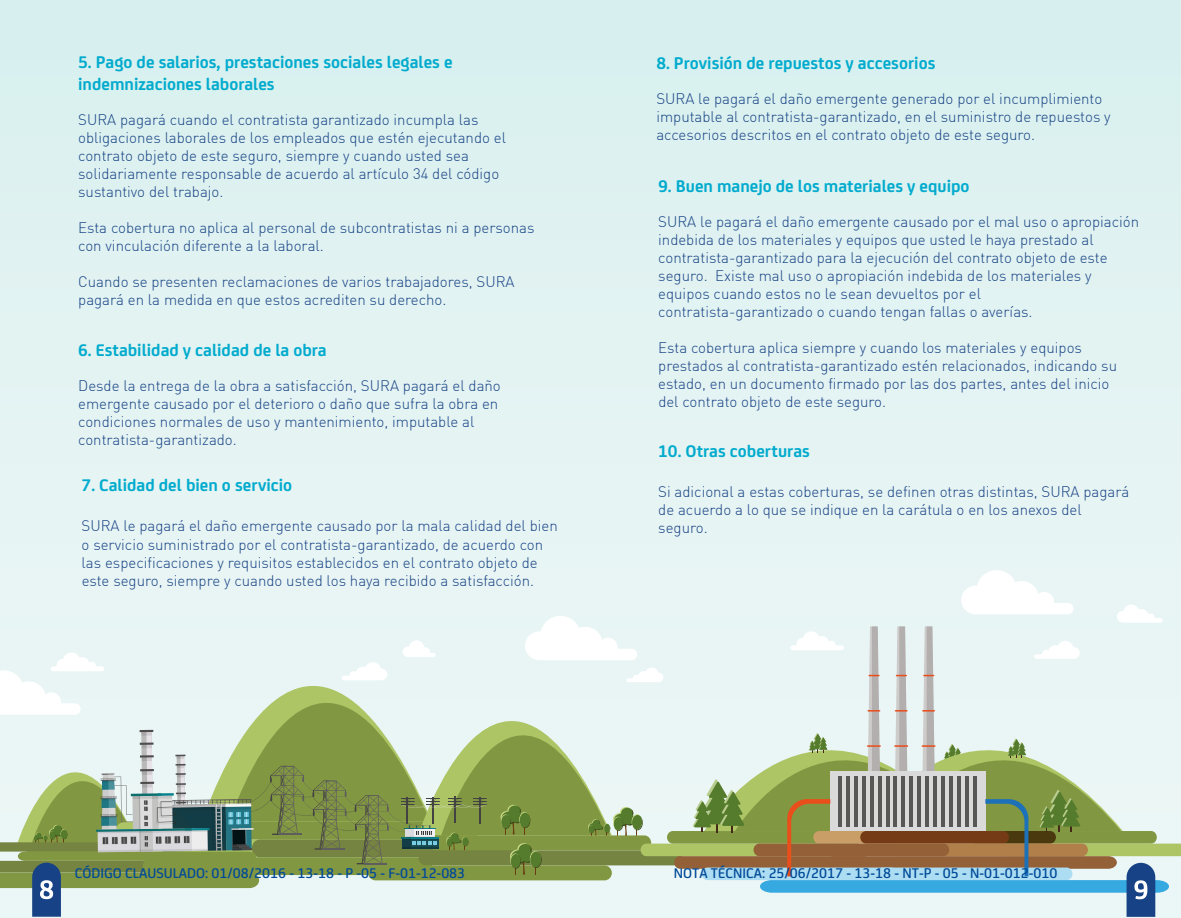
<style>
.page{position:relative;width:1181px;height:918px;background:#e1f3f2}
.page>*{position:absolute;margin:0;border:0;box-sizing:border-box;transform-origin:0 0}
.t1{font:700 18px/21.6px "FS Joey";color:#01abce}
.t2{font:300 15px/18px "DIN Offc";color:#174285}
.t3{font:500 15px "FS Joey";color:#004a98}
</style>
<div class="page">
<div style="left:419px;top:850px;width:263px;height:15px;background:#768441;border-radius:8px"></div>
<div style="left:641px;top:844px;width:199px;height:12px;background:#aec565;border-radius:6px"></div>
<div style="left:667px;top:831px;width:196px;height:13px;background:#829742;border-radius:6px"></div>
<div style="left:674px;top:856px;width:196px;height:13px;background:#936037;border-radius:6px"></div>
<svg style="left:0;top:616px;width:663px;height:301px"></svg>
<svg style="left:693px;top:570px;width:488px;height:347px"></svg>
<p class="t1" style="left:78px;top:50px;width:376px">5. Pago de salarios, prestaciones sociales legales e indemnizaciones laborales</p>
<p class="t2" style="left:78px;top:110px;width:429px">SURA pagará cuando el contratista garantizado incumpla las obligaciones laborales de los empleados que estén ejecutando el contrato objeto de este seguro, siempre y cuando usted sea solidariamente responsable de acuerdo al artículo 34 del código sustantivo del trabajo.</p>
<p class="t2" style="left:78px;top:218px;width:458px">Esta cobertura no aplica al personal de subcontratistas ni a personas con vinculación diferente a la laboral.</p>
<p class="t2" style="left:78px;top:272px;width:438px">Cuando se presenten reclamaciones de varios trabajadores, SURA pagará en la medida en que estos acrediten su derecho.</p>
<p class="t1" style="left:78px;top:338px;width:250px">6. Estabilidad y calidad de la obra</p>
<p class="t2" style="left:78px;top:376px;width:424px">Desde la entrega de la obra a satisfacción, SURA pagará el daño emergente causado por el deterioro o daño que sufra la obra en condiciones normales de uso y mantenimiento, imputable al contratista-garantizado.</p>
<p class="t1" style="left:82px;top:473px;width:212px">7. Calidad del bien o servicio</p>
<p class="t2" style="left:82px;top:517px;width:478px">SURA le pagará el daño emergente causado por la mala calidad del bien o servicio suministrado por el contratista-garantizado, de acuerdo con las especificaciones y requisitos establecidos en el contrato objeto de este seguro, siempre y cuando usted los haya recibido a satisfacción.</p>
<p class="t1" style="left:656px;top:51px;width:281px">8. Provisión de repuestos y accesorios</p>
<p class="t2" style="left:656px;top:90px;width:456px">SURA le pagará el daño emergente generado por el incumplimiento imputable al contratista-garantizado, en el suministro de repuestos y accesorios descritos en el contrato objeto de este seguro.</p>
<p class="t1" style="left:658px;top:174px;width:313px">9. Buen manejo de los materiales y equipo</p>
<p class="t2" style="left:658px;top:212px;width:482px">SURA le pagará el daño emergente causado por el mal uso o apropiación indebida de los materiales y equipos que usted le haya prestado al contratista-garantizado para la ejecución del contrato objeto de este seguro. Existe mal uso o apropiación indebida de los materiales y equipos cuando estos no le sean devueltos por el contratista-garantizado o cuando tengan fallas o averías.</p>
<p class="t2" style="left:658px;top:339px;width:460px">Esta cobertura aplica siempre y cuando los materiales y equipos prestados al contratista-garantizado estén relacionados, indicando su estado, en un documento firmado por las dos partes, antes del inicio del contrato objeto de este seguro.</p>
<p class="t1" style="left:658px;top:439px;width:153px">10. Otras coberturas</p>
<p class="t2" style="left:658px;top:483px;width:472px">Si adicional a estas coberturas, se definen otras distintas, SURA pagará de acuerdo a lo que se indique en la carátula o en los anexos del seguro.</p>
<p class="t3" style="left:75px;top:862px;width:392px">CÓDIGO CLAUSULADO: 01/08/2016 - 13-18 - P -05 - F-01-12-083</p>
<p class="t3" style="left:674px;top:862px;width:385px">NOTA TÉCNICA: 25/06/2017 - 13-18 - NT-P - 05 - N-01-012-010</p>
</div>
